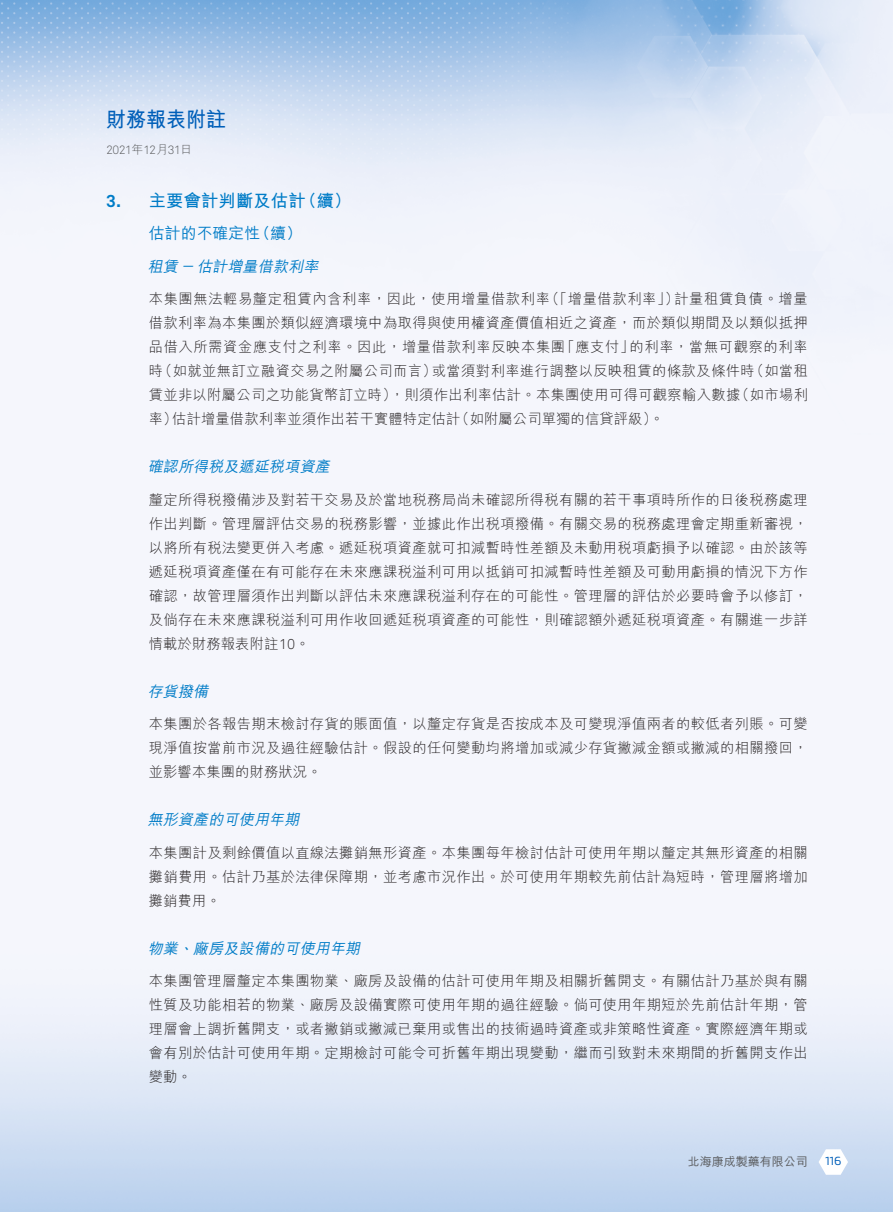
<style>
.page{position:relative;width:893px;height:1212px;background:#fff}
.page>*{position:absolute;margin:0;border:0;box-sizing:border-box;transform-origin:0 0}
.t1{font:700 21px "M Hei HK";color:#005fb9;scale:.95 1}
.t2{font:700 17.25px "M Hei HK";letter-spacing:.01em;color:#007cc7}
.t3{font:700 17.25px "Akkurat Pro";color:#007cc7}
.t4{font:500 15.75px "M Hei HK";letter-spacing:.015em;color:#007cc7}
.t5{font:italic 500 15px "M Hei HK";color:#007cc7}
.t6{font:300 14.25px/24px "M Hei HK";letter-spacing:.03em;color:#231f20;text-align:justify}
.t7{font:300 14.25px "M Hei HK";letter-spacing:.01em;color:#231f20}
.t8{font:12px "Akkurat Light Pro";letter-spacing:-.045em;color:#57585a}
.t9{font:500 12px "M Hei HK";color:#57585a}
.t10{font:12px "Facto";color:#005fb9}
.s1{font-family:"M Hei HK";font-weight:300}
.s2{font-family:"Akkurat Light Pro";font-weight:400}
</style>
<div class="page">
<img style="left:0;top:0;width:893px;height:1212px">
<svg style="left:819px;top:1149px;width:29px;height:26px"></svg>
<h1 class="t1" style="left:106px;top:104px;width:127px">財務報表附註</h1>
<p class="t8" style="left:106px;top:142px;width:88px">2021<span class="s1">年</span>12<span class="s1">月</span>31<span class="s1">日</span></p>
<p class="t3" style="left:106px;top:190px;width:17px">3.</p>
<p class="t2" style="left:149px;top:188px;width:158px">主要會計判斷及估計</p>
<p class="t2" style="left:299px;top:188px;width:54px">（續(</p>
<p class="t4" style="left:149px;top:222px;width:113px">估計的不確定性</p>
<p class="t5" style="left:148px;top:255px;width:176px">租賃－估計增量借款利率</p>
<p class="t4" style="left:255px;top:222px;width:49px">（續(</p>
<p class="t6" style="left:545px;top:287px;width:135px">（「增量借款利率」）</p>
<p class="t6" style="left:149px;top:287px;width:403px">本集團無法輕易釐定租賃內含利率，因此，使用增量借款利率</p>
<p class="t6" style="left:149px;top:311px;width:660px">借款利率為本集團於類似經濟環境中為取得與使用權資產價值相近之資產，而於類似期間及以類似抵押</p>
<p class="t6" style="left:630px;top:335px;width:180px">的利率，當無可觀察的利率</p>
<p class="t6" style="left:674px;top:287px;width:135px">計量租賃負債。增量</p>
<p class="t6" style="left:149px;top:335px;width:418px">品借入所需資金應支付之利率。因此，增量借款利率反映本集團</p>
<p class="t6" style="left:560px;top:335px;width:75px">「應支付」</p>
<p class="t6" style="left:158px;top:359px;width:280px">（如就並無訂立融資交易之附屬公司而言）</p>
<p class="t6" style="left:750px;top:359px;width:60px">（如當租</p>
<p class="t6" style="left:432px;top:359px;width:324px">或當須對利率進行調整以反映租賃的條款及條件時</p>
<p class="t6" style="left:149px;top:359px;width:16px">時</p>
<p class="t6" style="left:455px;top:383px;width:286px;text-indent:-306px">賃並非以附屬公司之功能貨幣訂立時，）則須作出利率估計。本集團使用可得可觀察輸入數據（如附屬公司單獨的信貸評級。(</p>
<p class="t6" style="left:735px;top:383px;width:74px">（如市場利</p>
<p class="t6" style="left:149px;top:407px;width:30px">率）</p>
<p class="t5" style="left:148px;top:456px;width:187px">確認所得稅及遞延稅項資產</p>
<p class="t6" style="left:149px;top:487px;width:660px">釐定所得稅撥備涉及對若干交易及於當地稅務局尚未確認所得稅有關的若干事項時所作的日後稅務處理作出判斷。管理層評估交易的稅務影響，並據此作出稅項撥備。有關交易的稅務處理會定期重新審視，以將所有稅法變更併入考慮。遞延稅項資產就可扣減暫時性差額及未動用稅項虧損予以確認。由於該等遞延稅項資產僅在有可能存在未來應課稅溢利可用以抵銷可扣減暫時性差額及可動用虧損的情況下方作確認，故管理層須作出判斷以評估未來應課稅溢利存在的可能性。管理層的評估於必要時會予以修訂，及倘存在未來應課稅溢利可用作收回遞延稅項資產的可能性，則確認額外遞延稅項資產。有關進一步詳情載於財務報表附註<span class="s2">10</span>。</p>
<p class="t5" style="left:148px;top:680px;width:66px">存貨撥備</p>
<p class="t6" style="left:149px;top:712px;width:660px">本集團於各報告期末檢討存貨的賬面值，以釐定存貨是否按成本及可變現淨值兩者的較低者列賬。可變現淨值按當前市況及過往經驗估計。假設的任何變動均將增加或減少存貨撇減金額或撇減的相關撥回，並影響本集團的財務狀況。</p>
<p class="t5" style="left:148px;top:809px;width:157px">無形資產的可使用年期</p>
<p class="t6" style="left:149px;top:840px;width:660px">本集團計及剩餘價值以直線法攤銷無形資產。本集團每年檢討估計可使用年期以釐定其無形資產的相關攤銷費用。估計乃基於法律保障期，並考慮市況作出。於可使用年期較先前估計為短時，管理層將增加攤銷費用。</p>
<p class="t5" style="left:193px;top:937px;width:172px">廠房及設備的可使用年期</p>
<p class="t7" style="left:172px;top:412px;width:290px">估計增量借款利率並須作出若干實體特定估計</p>
<p class="t5" style="left:148px;top:937px;width:35px">物業</p>
<p class="t6" style="left:149px;top:969px;width:660px">本集團管理層釐定本集團物業、廠房及設備的估計可使用年期及相關折舊開支。有關估計乃基於與有關性質及功能相若的物業、廠房及設備實際可使用年期的過往經驗。倘可使用年期短於先前估計年期，管理層會上調折舊開支，或者撇銷或撇減已棄用或售出的技術過時資產或非策略性資產。實際經濟年期或會有別於估計可使用年期。定期檢討可能令可折舊年期出現變動，繼而引致對未來期間的折舊開支作出變動。</p>
<p class="t5" style="left:178px;top:937px;width:20px">、</p>
<p class="t9" style="left:688px;top:1152px;width:121px">北海康成製藥有限公司</p>
<p class="t10" style="left:825px;top:1152px;width:18px">116</p>
</div>
